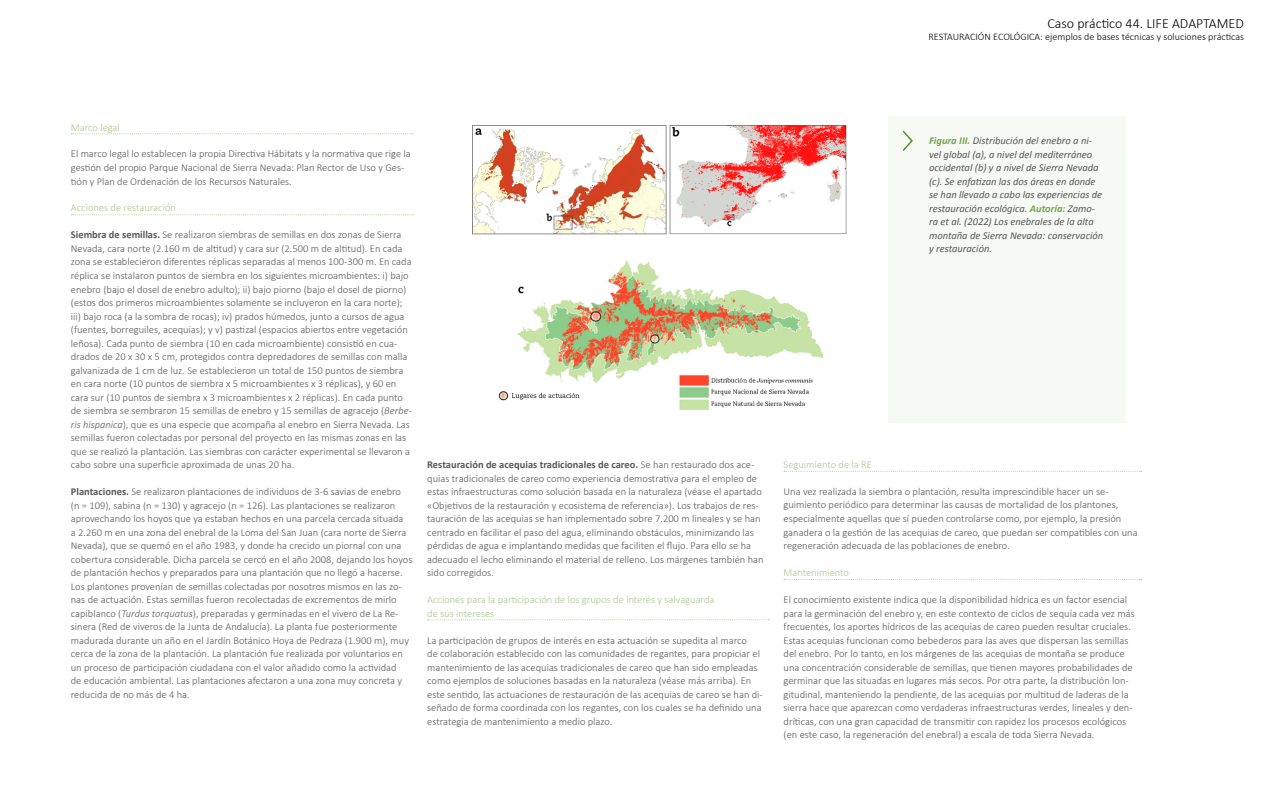
<style>
.page{position:relative;width:1280px;height:800px;background:#fff}
.page>*{position:absolute;margin:0;border:0;box-sizing:border-box;transform-origin:0 0}
.t1{font:300 14px "Calibri";color:#000}
.t2{font:300 10.5px/13.5px "Calibri";color:#575756}
.t3{font:italic 10.5px/13.5px "Calibri";color:#575756}
.t4{font:300 10.5px/13.5px "Calibri";color:#aac58e}
.t5{font:300 10.1px "Calibri";color:#000}
.s1{font-weight:700}
.s2{font-style:italic}
.s3{font-weight:700;color:#74a54c}
</style>
<div class="page">
<svg style="left:71px;top:133px;width:342px;height:1px"></svg>
<svg style="left:71px;top:214px;width:342px;height:1px"></svg>
<div style="left:785px;top:116px;width:341px;height:307px;background:#f7f9f4"></div>
<div style="left:428px;top:116px;width:460px;height:307px;background:#fff"></div>
<img style="left:472px;top:125px;width:375px;height:285px">
<svg style="left:428px;top:619px;width:341px;height:1px"></svg>
<svg style="left:784px;top:471px;width:358px;height:1px"></svg>
<svg style="left:784px;top:579px;width:358px;height:1px"></svg>
<svg style="left:903px;top:131px;width:10px;height:20px"></svg>
<h1 class="t1" style="left:1047px;top:14px;width:198px">Caso práctico 44. LIFE ADAPTAMED</h1>
<p class="t5" style="left:928px;top:30px;width:317px">RESTAURACIÓN ECOLÓGICA: ejemplos de bases técnicas y soluciones prácticas</p>
<p class="t4" style="left:71px;top:120px;width:50px">Marco legal</p>
<p class="t2" style="left:71px;top:147px;width:342px">El marco legal lo establecen la propia Directiva Hábitats y la normativa que rige la gestión del propio Parque Nacional de Sierra Nevada: Plan Rector de Uso y Ges&shy;tión y Plan de Ordenación de los Recursos Naturales.</p>
<p class="t4" style="left:71px;top:201px;width:107px">Acciones de restauración</p>
<p class="t2" style="left:71px;top:228px;width:343px"><span class="s1">Siembra de semillas.</span> Se realizaron siembras de semillas en dos zonas de Sierra Nevada, cara norte (2.160 m de altitud) y cara sur (2.500 m de altitud). En cada zona se establecieron diferentes réplicas separadas al menos 100-300 m. En cada réplica se instalaron puntos de siembra en los siguientes microambientes: i) bajo enebro (bajo el dosel de enebro adulto); ii) bajo piorno (bajo el dosel de piorno) (estos dos primeros microambientes solamente se incluyeron en la cara norte); iii) bajo roca (a la sombra de rocas); iv) prados húmedos, junto a cursos de agua (fuentes, borreguiles, acequias); y v) pastizal (espacios abiertos entre vegetación leñosa). Cada punto de siembra (10 en cada microambiente) consistió en cua&shy;drados de 20 x 30 x 5 cm, protegidos contra depredadores de semillas con malla galvanizada de 1 cm de luz. Se establecieron un total de 150 puntos de siembra en cara norte (10 puntos de siembra x 5 microambientes x 3 réplicas), y 60 en cara sur (10 puntos de siembra x 3 microambientes x 2 réplicas). En cada punto de siembra se sembraron 15 semillas de enebro y 15 semillas de agracejo (<span class="s2">Berbe&shy;ris hispanica</span>), que es una especie que acompaña al enebro en Sierra Nevada. Las semillas fueron colectadas por personal del proyecto en las mismas zonas en las que se realizó la plantación. Las siembras con carácter experimental se llevaron a cabo sobre una superficie aproximada de unas 20 ha.</p>
<p class="t2" style="left:71px;top:485px;width:343px"><span class="s1">Plantaciones.</span> Se realizaron plantaciones de individuos de 3-6 savias de enebro<br>(n = 109), sabina (n = 130) y agracejo (n = 126). Las plantaciones se realizaron aprovechando los hoyos que ya estaban hechos en una parcela cercada situada<br>a 2.260 m en una zona del enebral de la Loma del San Juan (cara norte de Sierra Nevada), que se quemó en el año 1983, y donde ha crecido un piornal con una cobertura considerable. Dicha parcela se cercó en el año 2008, dejando los hoyos de plantación hechos y preparados para una plantación que no llegó a hacerse.<br>Los plantones provenían de semillas colectadas por nosotros mismos en las zo&shy;nas de actuación. Estas semillas fueron recolectadas de excrementos de mirlo capiblanco (<span class="s2">Turdus torquatus</span>), preparadas y germinadas en el vivero de La Re&shy;sinera (Red de viveros de la Junta de Andalucía). La planta fue posteriormente madurada durante un año en el Jardín Botánico Hoya de Pedraza (1.900 m), muy cerca de la zona de la plantación. La plantación fue realizada por voluntarios en un proceso de participación ciudadana con el valor añadido como la actividad<br>de educación ambiental. Las plantaciones afectaron a una zona muy concreta y reducida de no más de 4 ha.</p>
<p class="t2" style="left:427px;top:458px;width:338px"><span class="s1">Restauración de acequias tradicionales de careo.</span> Se han restaurado dos ace&shy;quias tradicionales de careo como experiencia demostrativa para el empleo de estas infraestructuras como solución basada en la naturaleza (véase el apartado «Objetivos de la restauración y ecosistema de referencia»). Los trabajos de res&shy;tauración de las acequias se han implementado sobre 7.200 m lineales y se han centrado en facilitar el paso del agua, eliminando obstáculos, minimizando las pérdidas de agua e implantando medidas que faciliten el flujo. Para ello se ha adecuado el lecho eliminando el material de relleno. Los márgenes también han sido corregidos.</p>
<p class="t4" style="left:427px;top:593px;width:289px">Acciones para la participación de los grupos de interés y salvaguarda de sus intereses</p>
<p class="t2" style="left:427px;top:633px;width:337px">La participación de grupos de interés en esta actuación se supedita al marco<br>de colaboración establecido con las comunidades de regantes, para propiciar el mantenimiento de las acequias tradicionales de careo que han sido empleadas como ejemplos de soluciones basadas en la naturaleza (véase más arriba). En este sentido, las actuaciones de restauración de las acequias de careo se han di&shy;señado de forma coordinada con los regantes, con los cuales se ha definido una estrategia de mantenimiento a medio plazo.</p>
<p class="t3" style="left:929px;top:133px;width:176px"><span class="s3">Figura III.</span> Distribución del enebro a ni&shy;vel global (a), a nivel del mediterráneo occidental (b) y a nivel de Sierra Nevada (c). Se enfatizan las dos áreas en donde se han llevado a cabo las experiencias de restauración ecológica. <span class="s3">Autoría:</span> Zamo&shy;ra et al. (2022) Los enebrales de la alta montaña de Sierra Nevada: conservación y restauración.</p>
<p class="t4" style="left:784px;top:458px;width:90px">Seguimiento de la RE</p>
<p class="t2" style="left:784px;top:485px;width:356px">Una vez realizada la siembra o plantación, resulta imprescindible hacer un se&shy;guimiento periódico para determinar las causas de mortalidad de los plantones, especialmente aquellas que sí pueden controlarse como, por ejemplo, la presión ganadera o la gestión de las acequias de careo, que puedan ser compatibles con una regeneración adecuada de las poblaciones de enebro.</p>
<p class="t4" style="left:784px;top:566px;width:67px">Mantenimiento</p>
<p class="t2" style="left:784px;top:593px;width:353px">El conocimiento existente indica que la disponibilidad hídrica es un factor esencial para la germinación del enebro y, en este contexto de ciclos de sequía cada vez más frecuentes, los aportes hídricos de las acequias de careo pueden resultar cruciales.<br>Estas acequias funcionan como bebederos para las aves que dispersan las semillas del enebro. Por lo tanto, en los márgenes de las acequias de montaña se produce una concentración considerable de semillas, que tienen mayores probabilidades de germinar que las situadas en lugares más secos. Por otra parte, la distribución lon&shy;gitudinal, manteniendo la pendiente, de las acequias por multitud de laderas de la sierra hace que aparezcan como verdaderas infraestructuras verdes, lineales y den&shy;dríticas, con una gran capacidad de transmitir con rapidez los procesos ecológicos (en este caso, la regeneración del enebral) a escala de toda Sierra Nevada.</p>
</div>
